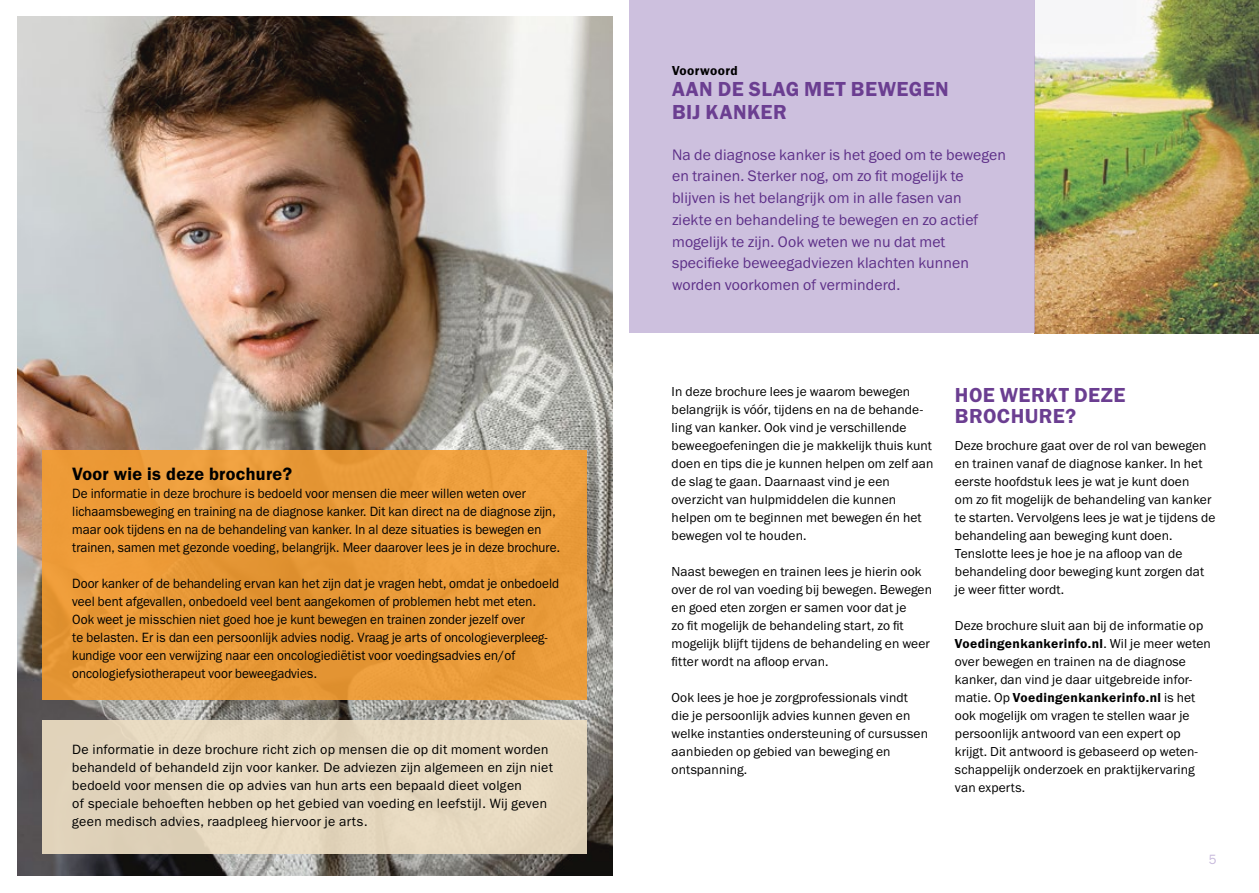
<style>
.page{position:relative;width:1259px;height:893px;background:#fff}
.page>*{position:absolute;margin:0;border:0;box-sizing:border-box;transform-origin:0 0}
.Broodtekst{font:21px "Franklin Gothic URW Dem";letter-spacing:.02em;color:#6b3e91}
.t1{font:600 18px "ITC Franklin Gothic Std";letter-spacing:.02em;color:#000}
.t2{font:15.75px/21.8px "Franklin Gothic URW Boo";letter-spacing:.01em;color:#5d2f88}
.Broodtekst-2{font:13.5px/18px "Franklin Gothic URW Boo";letter-spacing:.01em;color:#000}
.Broodtekst-3{font:13.5px/18px "ITC Franklin Gothic Std";color:#000;scale:.95 1}
.Broodtekst-4{font:13.5px/18px "ITC Franklin Gothic Std";letter-spacing:.02em;color:#000}
.t3{font:13.5px "Franklin Gothic URW Dem";letter-spacing:.03em;color:#000}
.t4{font:13.5px "ITC Franklin Gothic Std";color:#c6b7db;scale:.95 1}
.s1{font-family:"Franklin Gothic URW Dem"}
</style>
<div class="page">
<img style="left:1035px;top:0;width:224px;height:333px">
<div style="left:629px;top:0;width:406px;height:333px;background:#cdc0de"></div>
<img style="left:17px;top:17px;width:595px;height:859px">
<div style="left:43px;top:720px;width:544px;height:134px;background:#ebdabb"></div>
<div style="left:43px;top:450px;width:544px;height:250px;background:#eb9b39"></div>
<p class="t1" style="left:72px;top:463px;width:221px">Voor wie is deze brochure?</p>
<p class="Broodtekst-3" style="left:72px;top:485px;width:515px">De informatie in deze brochure is bedoeld voor mensen die meer willen weten over lichaamsbeweging en training na de diagnose kanker. Dit kan direct na de diagnose zijn, maar ook tijdens en na de behandeling van kanker. In al deze situaties is bewegen en trainen, samen met gezonde voeding, belangrijk. Meer daarover lees je in deze brochure.</p>
<p class="Broodtekst-3" style="left:72px;top:575px;width:514px">Door kanker of de behandeling ervan kan het zijn dat je vragen hebt, omdat je onbedoeld veel bent afgevallen, onbedoeld veel bent aangekomen of problemen hebt met eten.<br>Ook weet je misschien niet goed hoe je kunt bewegen en trainen zonder jezelf over<br>te belasten. Er is dan een persoonlijk advies nodig. Vraag je arts of oncologieverpleeg&shy;kundige voor een verwijzing naar een oncologiediëtist voor voedingsadvies en/of oncologiefysiotherapeut voor beweegadvies.</p>
<p class="Broodtekst-4" style="left:72px;top:741px;width:482px">De informatie in deze brochure richt zich op mensen die op dit moment worden behandeld of behandeld zijn voor kanker. De adviezen zijn algemeen en zijn niet bedoeld voor mensen die op advies van hun arts een bepaald dieet volgen<br>of speciale behoeften hebben op het gebied van voeding en leefstijl. Wij geven geen medisch advies, raadpleeg hiervoor je arts.</p>
<p class="t3" style="left:672px;top:62px;width:67px">Voorwoord</p>
<p class="Broodtekst" style="left:672px;top:76px;width:278px">AAN DE SLAG MET BEWEGEN</p>
<p class="Broodtekst" style="left:672px;top:99px;width:116px">BIJ KANKER</p>
<p class="t2" style="left:672px;top:143px;width:335px">Na de diagnose kanker is het goed om te bewegen en trainen. Sterker nog, om zo fit mogelijk te blijven is het belangrijk om in alle fasen van<br>ziekte en behandeling te bewegen en zo actief mogelijk te zijn. Ook weten we nu dat met specifieke beweegadviezen klachten kunnen worden voorkomen of verminderd.</p>
<p class="Broodtekst-2" style="left:671px;top:382px;width:263px">In deze brochure lees je waarom bewegen belangrijk is vóór, tijdens en na de behande&shy;ling van kanker. Ook vind je verschillende beweegoefeningen die je makkelijk thuis kunt doen en tips die je kunnen helpen om zelf aan de slag te gaan. Daarnaast vind je een overzicht van hulpmiddelen die kunnen helpen om te beginnen met bewegen én het bewegen vol te houden.</p>
<p class="Broodtekst-2" style="left:671px;top:562px;width:262px">Naast bewegen en trainen lees je hierin ook over de rol van voeding bij bewegen. Bewegen en goed eten zorgen er samen voor dat je<br>zo fit mogelijk de behandeling start, zo fit mogelijk blijft tijdens de behandeling en weer fitter wordt na afloop ervan.</p>
<p class="Broodtekst-2" style="left:671px;top:688px;width:258px">Ook lees je hoe je zorgprofessionals vindt die je persoonlijk advies kunnen geven en welke instanties ondersteuning of cursussen aanbieden op gebied van beweging en ontspanning.</p>
<p class="Broodtekst" style="left:955px;top:382px;width:172px">HOE WERKT DEZE</p>
<p class="Broodtekst" style="left:955px;top:403px;width:123px">BROCHURE?</p>
<p class="Broodtekst-2" style="left:955px;top:436px;width:262px">Deze brochure gaat over de rol van bewegen en trainen vanaf de diagnose kanker. In het eerste hoofdstuk lees je wat je kunt doen<br>om zo fit mogelijk de behandeling van kanker te starten. Vervolgens lees je wat je tijdens de behandeling aan beweging kunt doen.<br>Tenslotte lees je hoe je na afloop van de behandeling door beweging kunt zorgen dat je weer fitter wordt.</p>
<p class="Broodtekst-2" style="left:955px;top:616px;width:257px">Deze brochure sluit aan bij de informatie op <span class="s1">Voedingenkankerinfo.nl</span>. Wil je meer weten over bewegen en trainen na de diagnose kanker, dan vind je daar uitgebreide infor&shy;matie. Op <span class="s1">Voedingenkankerinfo.nl</span> is het ook mogelijk om vragen te stellen waar je persoonlijk antwoord van een expert op krijgt. Dit antwoord is gebaseerd op weten&shy;schappelijk onderzoek en praktijkervaring van experts.</p>
<p class="t4" style="left:1208px;top:852px;width:10px">5</p>
</div>
